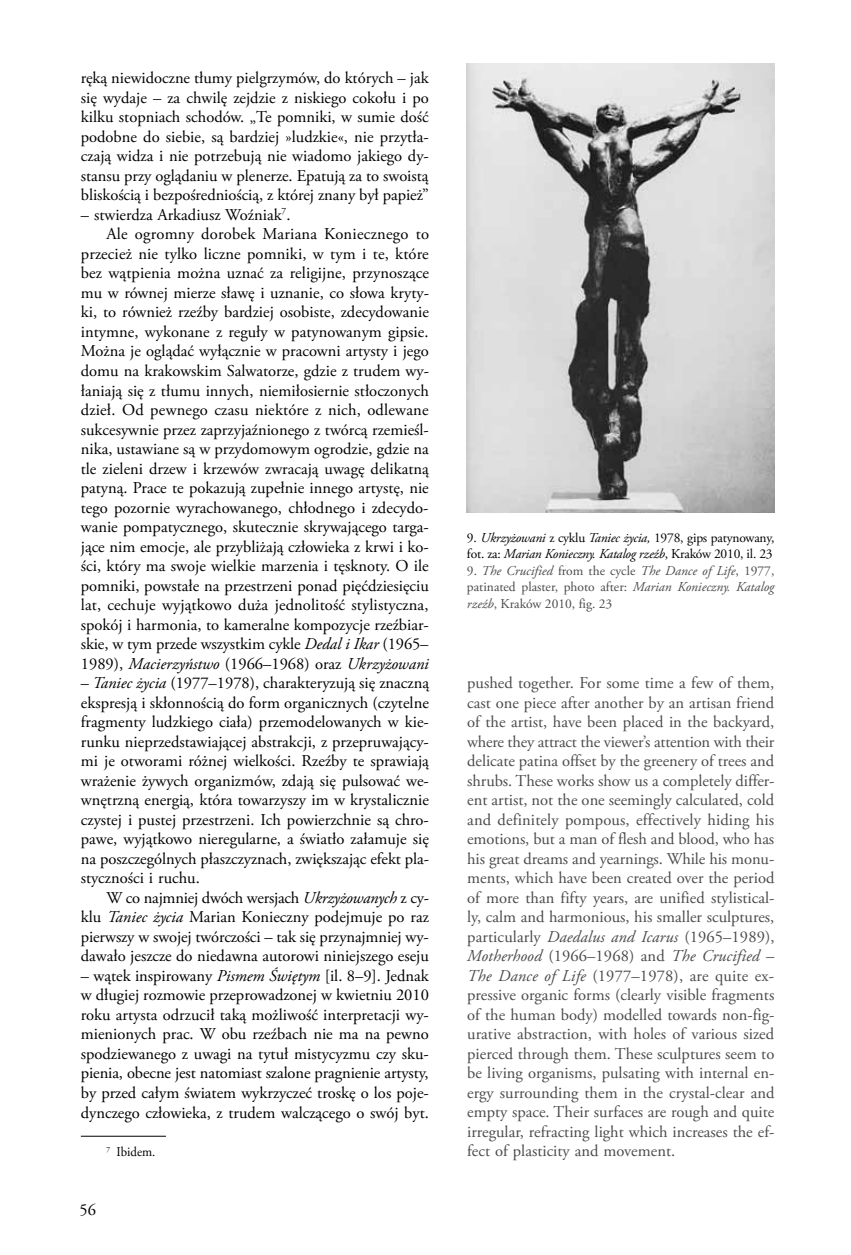
<style>
.page{position:relative;width:851px;height:1255px;background:#fff}
.page>*{position:absolute;margin:0;border:0;box-sizing:border-box;transform-origin:0 0}
.t1{font:16.5px/19.5px "Adobe Garamond Pro";color:#000;text-align:justify}
.t2{font:16.5px/19.5px "Adobe Garamond Pro";color:#4b4b4d;text-align:justify}
.t3{font:italic 16.5px "Adobe Garamond Pro";color:#000}
.t4{font:13.5px/16.5px "Adobe Garamond Pro";color:#4b4b4d;text-align:justify}
.t5{font:13.5px/16.5px "Adobe Garamond Pro";letter-spacing:-.015em;color:#000}
.t6{font:13.5px "Adobe Garamond Pro";letter-spacing:-.015em;color:#000;scale:.95 1}
.s1{font-style:italic}
.s2{font-style:normal}
</style>
<div class="page">
<hr style="left:81px;top:1135px;width:85px;height:1px;background:#000">
<img style="left:467px;top:64px;width:307px;height:448px">
<p class="t1" style="left:81px;top:69px;width:349px">ręką niewidoczne tłumy pielgrzymów, do których – jak się wydaje – za chwilę zejdzie z niskiego cokołu i po kilku stopniach schodów. „Te pomniki, w sumie dość podobne do siebie, są bardziej »ludzkie«, nie przytła&shy;czają widza i nie potrzebują nie wiadomo jakiego dy&shy;stansu przy oglądaniu w plenerze. Epatują za to swoistą bliskością i bezpośredniością, z której znany był papież”</p>
<p class="t1" style="left:81px;top:205px;width:211px">– stwierdza Arkadiusz Woźniak<sup>7</sup>.</p>
<p class="t1" style="left:106px;top:225px;width:324px">Ale ogromny dorobek Mariana Koniecznego to</p>
<p class="t1" style="left:81px;top:244px;width:349px">przecież nie tylko liczne pomniki, w tym i te, które</p>
<p class="t1" style="left:81px;top:264px;width:350px">bez wątpienia można uznać za religijne, przynoszące</p>
<p class="t1" style="left:81px;top:283px;width:349px">mu w równej mierze sławę i uznanie, co słowa kryty-</p>
<p class="t1" style="left:81px;top:303px;width:349px">ki, to również rzeźby bardziej osobiste, zdecydowanie</p>
<p class="t1" style="left:81px;top:322px;width:349px">intymne, wykonane z reguły w patynowanym gipsie.</p>
<p class="t1" style="left:81px;top:342px;width:349px">Można je oglądać wyłącznie w pracowni artysty i jego</p>
<p class="t1" style="left:81px;top:361px;width:349px">domu na krakowskim Salwatorze, gdzie z trudem wy-</p>
<p class="t1" style="left:81px;top:381px;width:349px">łaniają się z tłumu innych, niemiłosiernie stłoczonych</p>
<p class="t1" style="left:81px;top:400px;width:349px">dzieł. Od pewnego czasu niektóre z nich, odlewane</p>
<p class="t1" style="left:81px;top:420px;width:349px">sukcesywnie przez zaprzyjaźnionego z twórcą rzemieśl-</p>
<p class="t1" style="left:81px;top:439px;width:349px">nika, ustawiane są w przydomowym ogrodzie, gdzie na</p>
<p class="t1" style="left:81px;top:459px;width:349px">tle zieleni drzew i krzewów zwracają uwagę delikatną</p>
<p class="t1" style="left:81px;top:478px;width:349px">patyną. Prace te pokazują zupełnie innego artystę, nie</p>
<p class="t1" style="left:81px;top:498px;width:349px">tego pozornie wyrachowanego, chłodnego i zdecydo-</p>
<p class="t1" style="left:81px;top:517px;width:349px">wanie pompatycznego, skutecznie skrywającego targa-</p>
<p class="t1" style="left:81px;top:537px;width:349px">jące nim emocje, ale przybliżają człowieka z krwi i ko-</p>
<p class="t1" style="left:81px;top:556px;width:349px">ści, który ma swoje wielkie marzenia i tęsknoty. O ile</p>
<p class="t1" style="left:81px;top:576px;width:349px">pomniki, powstałe na przestrzeni ponad pięćdziesięciu</p>
<p class="t1" style="left:81px;top:595px;width:349px">lat, cechuje wyjątkowo duża jednolitość stylistyczna,</p>
<p class="t1" style="left:81px;top:615px;width:349px">spokój i harmonia, to kameralne kompozycje rzeźbiar-</p>
<p class="t1" style="left:81px;top:634px;width:349px">skie, w tym przede wszystkim cykle <span class="s1">Dedal i Ikar</span> (1965–</p>
<p class="t3" style="left:81px;top:653px;width:349px"><span class="s2">1989),</span> Macierzyństwo <span class="s2">(1966–1968) oraz</span> Ukrzyżowani</p>
<p class="t1" style="left:81px;top:673px;width:350px">– <span class="s1">Taniec życia</span> (1977–1978), charakteryzują się znaczną ekspresją i skłonnością do form organicznych (czytelne fragmenty ludzkiego ciała) przemodelowanych w kie&shy;runku nieprzedstawiającej abstrakcji, z przepruwający&shy;mi je otworami różnej wielkości. Rzeźby te sprawiają wrażenie żywych organizmów, zdają się pulsować we&shy;wnętrzną energią, która towarzyszy im w krystalicznie czystej i pustej przestrzeni. Ich powierzchnie są chro&shy;pawe, wyjątkowo nieregularne, a światło załamuje się na poszczególnych płaszczyznach, zwiększając efekt pla&shy;styczności i ruchu.</p>
<p class="t1" style="left:81px;top:888px;width:350px;text-indent:26px">W co najmniej dwóch wersjach <span class="s1">Ukrzyżowanych</span> z cy&shy;klu <span class="s1">Taniec życia</span> Marian Konieczny podejmuje po raz pierwszy w swojej twórczości – tak się przynajmniej wy&shy;dawało jeszcze do niedawna autorowi niniejszego eseju</p>
<p class="t1" style="left:81px;top:966px;width:349px">– wątek inspirowany <span class="s1">Pismem Świętym</span> [il. 8–9]. Jednak w długiej rozmowie przeprowadzonej w kwietniu 2010 roku artysta odrzucił taką możliwość interpretacji wy&shy;mienionych prac. W obu rzeźbach nie ma na pewno spodziewanego z uwagi na tytuł mistycyzmu czy sku&shy;pienia, obecne jest natomiast szalone pragnienie artysty, by przed całym światem wykrzyczeć troskę o los poje&shy;dynczego człowieka, z trudem walczącego o swój byt.</p>
<p class="t6" style="left:106px;top:1143px;width:53px"><sup>7</sup> Ibidem.</p>
<p class="t1" style="left:79px;top:1200px;width:18px">56</p>
<p class="t5" style="left:467px;top:530px;width:309px">9. <span class="s1">Ukrzyżowani</span> z cyklu <span class="s1">Taniec życia,</span> 1978, gips patynowany, fot. za: <span class="s1">Marian Konieczny. Katalog rzeźb</span>, Kraków 2010, il. 23</p>
<p class="t4" style="left:467px;top:563px;width:309px">9. <span class="s1">The Crucified</span> from the cycle <span class="s1">The Dance of Life</span>, 1977, patinated plaster, photo after: <span class="s1">Marian Konieczny. Katalog rzeźb</span>, Kraków 2010, fig. 23</p>
<p class="t2" style="left:467px;top:673px;width:309px">pushed together. For some time a few of them, cast one piece after another by an artisan friend of the artist, have been placed in the backyard, where they attract the viewer’s attention with their delicate patina offset by the greenery of trees and shrubs. These works show us a completely differ&shy;ent artist, not the one seemingly calculated, cold and definitely pompous, effectively hiding his emotions, but a man of flesh and blood, who has his great dreams and yearnings. While his monu&shy;ments, which have been created over the period of more than fifty years, are unified stylistical&shy;ly, calm and harmonious, his smaller sculptures, particularly <span class="s1">Daedalus and Icarus</span> (1965–1989), <span class="s1">Motherhood</span> (1966–1968) and <span class="s1">The Crucified</span> – <span class="s1">The Dance of Life</span> (1977–1978), are quite ex&shy;pressive organic forms (clearly visible fragments of the human body) modelled towards non-fig&shy;urative abstraction, with holes of various sized pierced through them. These sculptures seem to be living organisms, pulsating with internal en&shy;ergy surrounding them in the crystal-clear and empty space. Their surfaces are rough and quite irregular, refracting light which increases the ef&shy;fect of plasticity and movement.</p>
</div>
